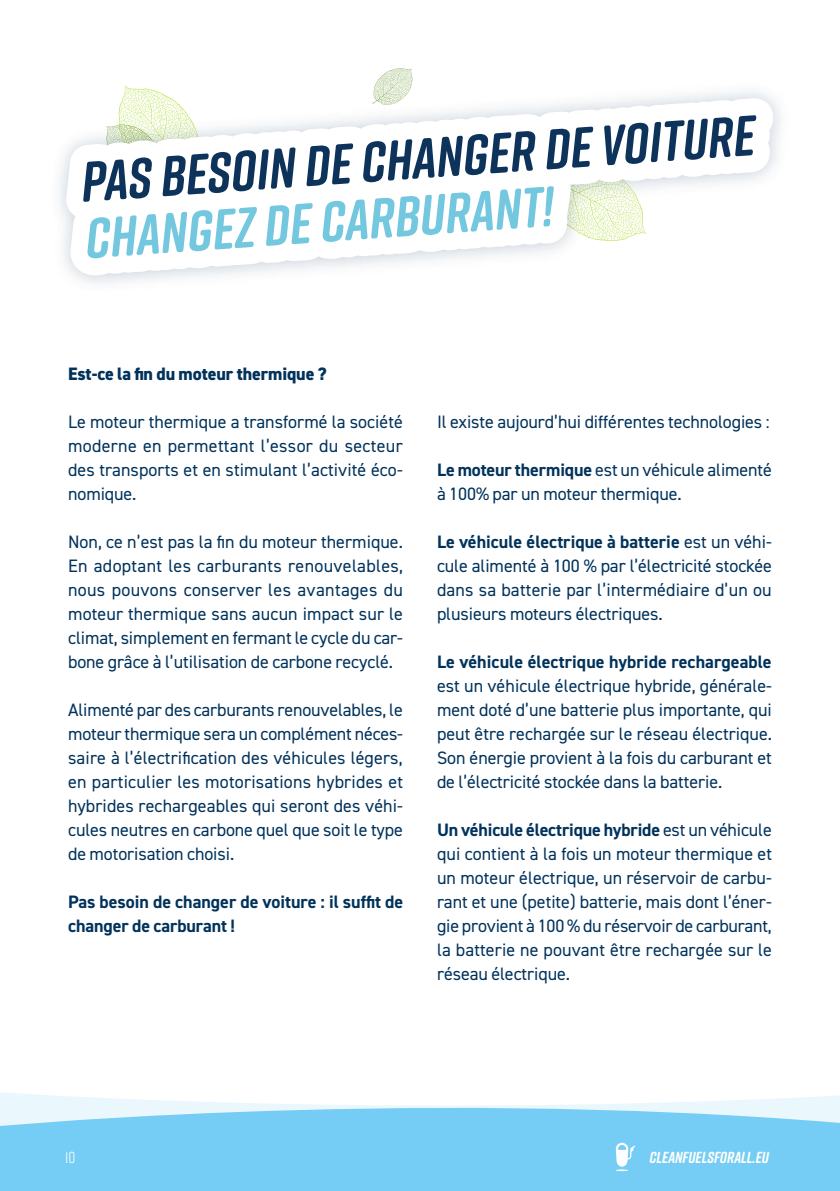
<style>
.page{position:relative;width:840px;height:1191px;background:#fff}
.page>*{position:absolute;margin:0;border:0;box-sizing:border-box;transform-origin:0 0}
.body{font:18px/24px "DIN2014";letter-spacing:-.005em;color:#00325b;text-align:justify}
.body-2{font:700 18px/24px "DIN2014";color:#00325b}
.body-3{font:800 18px "DIN2014";letter-spacing:-.005em;color:#00325b}
.t1{font:italic 700 16px "Rift Soft";color:#fff}
.t2{font:16px "Rift";color:#fff}
.s1{font-weight:700}
</style>
<div class="page">
<svg style="left:0;top:1092px;width:839px;height:99px;background:#90d6f6"></svg>
<svg style="left:615px;top:1142px;width:20px;height:29px"></svg>
<svg style="left:66px;top:98px;width:707px;height:178px"></svg>
<svg style="left:83px;top:68px;width:673px;height:191px"></svg>
<p class="body-3" style="left:68px;top:362px;width:260px">Est-ce la fin du moteur thermique ?</p>
<p class="body" style="left:68px;top:409px;width:336px">Le moteur thermique a transformé la société moderne en permettant l’essor du secteur des transports et en stimulant l’activité éco&shy;nomique.</p>
<p class="body" style="left:68px;top:529px;width:336px">Non, ce n’est pas la fin du moteur thermique.<br>En adoptant les carburants renouvelables, nous pouvons conserver les avantages du moteur thermique sans aucun impact sur le climat, simplement en fermant le cycle du car&shy;bone grâce à l’utilisation de carbone recyclé.</p>
<p class="body" style="left:68px;top:697px;width:336px">Alimenté par des carburants renouvelables, le moteur thermique sera un complément néces&shy;saire à l’électrification des véhicules légers, en particulier les motorisations hybrides et hybrides rechargeables qui seront des véhi&shy;cules neutres en carbone quel que soit le type de motorisation choisi.</p>
<p class="body-2" style="left:68px;top:890px;width:336px">Pas besoin de changer de voiture : il suffit de changer de carburant !</p>
<p class="body" style="left:437px;top:409px;width:334px">Il existe aujourd’hui différentes technologies :</p>
<p class="body" style="left:437px;top:457px;width:336px"><span class="s1">Le moteur thermique</span> est un véhicule alimenté à 100% par un moteur thermique.</p>
<p class="body" style="left:437px;top:529px;width:336px"><span class="s1">Le véhicule électrique à batterie</span> est un véhi&shy;cule alimenté à 100 % par l’électricité stockée dans sa batterie par l’intermédiaire d’un ou plusieurs moteurs électriques.</p>
<p class="body" style="left:437px;top:649px;width:336px"><span class="s1">Le véhicule électrique hybride rechargeable </span>est un véhicule électrique hybride, générale&shy;ment doté d’une batterie plus importante, qui peut être rechargée sur le réseau électrique.<br>Son énergie provient à la fois du carburant et de l’électricité stockée dans la batterie.</p>
<p class="body" style="left:437px;top:817px;width:336px"><span class="s1">Un véhicule électrique hybride</span> est un véhicule qui contient à la fois un moteur thermique et un moteur électrique, un réservoir de carbu&shy;rant et une (petite) batterie, mais dont l’éner&shy;gie provient à 100 % du réservoir de carburant, la batterie ne pouvant être rechargée sur le réseau électrique.</p>
<p class="t2" style="left:65px;top:1146px;width:12px">10</p>
<p class="t1" style="left:649px;top:1146px;width:121px">CLEANFUELSFORALL.EU</p>
</div>
